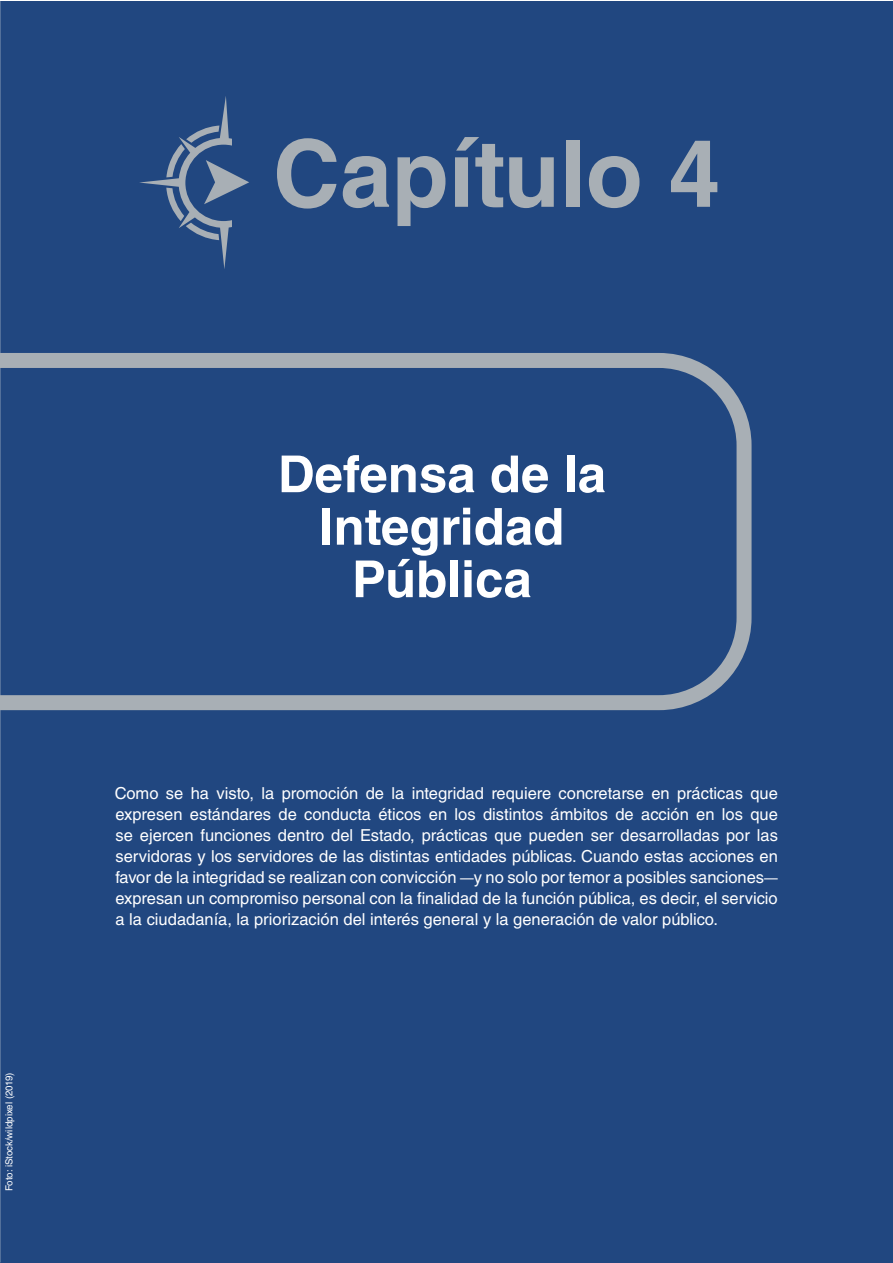
<style>
.page{position:relative;width:893px;height:1263px;background:#fff}
.page>*{position:absolute;margin:0;border:0;box-sizing:border-box;transform-origin:0 0}
.t1{font:700 93px "Helvetica LT Std";color:#a8afb5}
.t2{font:700 51px/52.5px "Helvetica LT Std";color:#fff;text-align:center}
.t3{font:16.5px/21px "Helvetica LT Std";color:#fff;text-align:justify}
.t4{font:9.75px "Helvetica LT Std";color:#fff}
.s1{font-family:"Corbel"}
</style>
<div class="page">
<div style="left:0;top:1px;width:893px;height:1261px;background:#214780"></div>
<svg style="left:139px;top:96px;width:110px;height:173px"></svg>
<img style="left:0;top:1px;width:1px;height:1261px">
<svg style="left:0;top:345px;width:752px;height:373px"></svg>
<p class="t4" style="left:3px;top:1191px;width:121px;rotate:-90deg">Foto: iStock/wildpixel (2019)</p>
<h1 class="t1" style="left:273px;top:117px;width:449px">Capítulo 4</h1>
<h2 class="t2" style="left:278px;top:447px;width:330px">Defensa de la<br>Integridad<br>Pública</h2>
<p class="t3" style="left:115px;top:782px;width:665px">Como se ha visto, la promoción de la integridad requiere concretarse en prácticas que expresen estándares de conducta éticos en los distintos ámbitos de acción en los que se ejercen funciones dentro del Estado, prácticas que pueden ser desarrolladas por las servidoras y los servidores de las distintas entidades públicas. Cuando estas acciones en favor de la integridad se realizan con convicción <span class="s1">—</span>y no solo por temor a posibles sanciones<span class="s1">— </span>expresan un compromiso personal con la finalidad de la función pública, es decir, el servicio a la ciudadanía, la priorización del interés general y la generación de valor público.</p>
</div>
